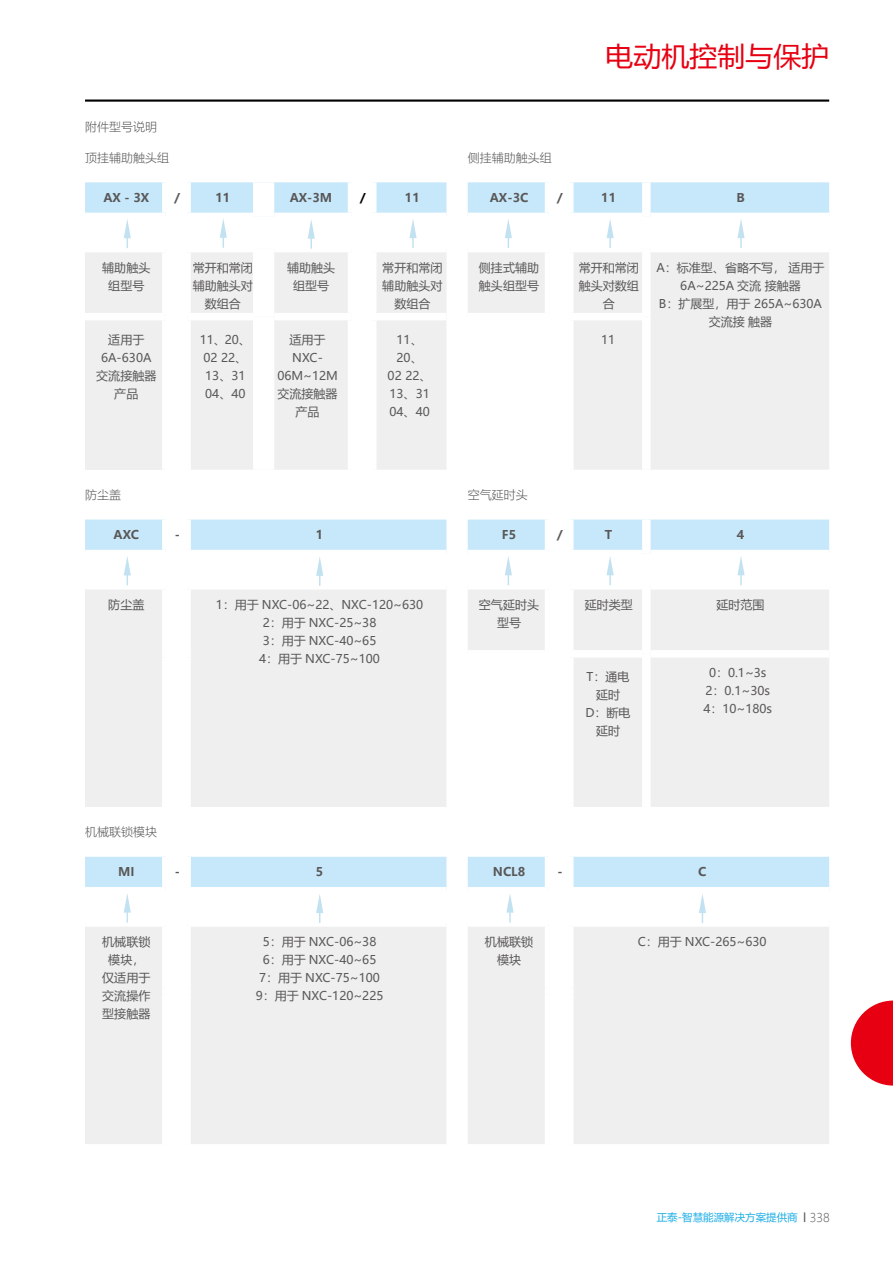
<style>
.page{position:relative;width:893px;height:1263px;background:#fff}
.page>*{position:absolute;margin:0;border:0;box-sizing:border-box;transform-origin:0 0}
.t1{font:27px "Microsoft Ya Hei";letter-spacing:.005em;color:#e60012}
.t2{font:12px/18px "Microsoft Ya Hei";color:#595757;text-align:center}
.t3{font:700 12px "Microsoft Ya Hei";letter-spacing:.005em;color:#595757}
.t4{font:300 12px "Microsoft Ya Hei";color:#595757}
.t5{font:700 12px "Microsoft Ya Hei";color:#000}
.t6{font:10.5px "Microsoft Ya Hei";color:#20aee6}
.s1{font-size:12px;color:#595757}
.s2{font-weight:300;font-size:12px;color:#595757}
</style>
<div class="page">
<svg style="left:851px;top:1000px;width:42px;height:85px"></svg>
<hr style="left:85px;top:100px;width:744px;height:2px;background:#000">
<svg style="left:85px;top:252px;width:361px;height:218px;fill:#efefef"></svg>
<div style="left:85px;top:317px;width:81px;height:153px;background:#efefef"></div>
<div style="left:162px;top:252px;width:8px;height:61px;background:#fff"></div>
<div style="left:183px;top:252px;width:8px;height:61px;background:#fff"></div>
<div style="left:348px;top:252px;width:7px;height:61px;background:#fff"></div>
<div style="left:369px;top:252px;width:8px;height:61px;background:#fff"></div>
<div style="left:85px;top:313px;width:81px;height:7px;background:#fff"></div>
<div style="left:166px;top:313px;width:21px;height:7px;background:#fff"></div>
<div style="left:162px;top:320px;width:8px;height:150px;background:#fff"></div>
<div style="left:187px;top:313px;width:66px;height:7px;background:#fff"></div>
<div style="left:183px;top:320px;width:8px;height:150px;background:#fff"></div>
<div style="left:274px;top:313px;width:77px;height:7px;background:#fff"></div>
<div style="left:351px;top:313px;width:22px;height:7px;background:#fff"></div>
<div style="left:348px;top:320px;width:7px;height:150px;background:#fff"></div>
<div style="left:373px;top:313px;width:73px;height:7px;background:#fff"></div>
<div style="left:369px;top:320px;width:8px;height:150px;background:#fff"></div>
<div style="left:253px;top:249px;width:21px;height:68px;background:#fff"></div>
<div style="left:253px;top:317px;width:21px;height:153px;background:#fff"></div>
<div style="left:85px;top:590px;width:361px;height:217px;background:#efefef"></div>
<div style="left:162px;top:589px;width:8px;height:61px;background:#fff"></div>
<div style="left:183px;top:589px;width:8px;height:61px;background:#fff"></div>
<div style="left:162px;top:650px;width:29px;height:8px;background:#fff"></div>
<div style="left:162px;top:658px;width:8px;height:149px;background:#fff"></div>
<div style="left:183px;top:658px;width:8px;height:149px;background:#fff"></div>
<div style="left:85px;top:927px;width:361px;height:217px;background:#efefef"></div>
<div style="left:162px;top:927px;width:8px;height:60px;background:#fff"></div>
<div style="left:183px;top:927px;width:8px;height:60px;background:#fff"></div>
<div style="left:162px;top:987px;width:29px;height:8px;background:#fff"></div>
<div style="left:162px;top:995px;width:8px;height:149px;background:#fff"></div>
<div style="left:183px;top:995px;width:8px;height:149px;background:#fff"></div>
<div style="left:468px;top:927px;width:361px;height:217px;background:#efefef"></div>
<div style="left:545px;top:927px;width:7px;height:60px;background:#fff"></div>
<div style="left:566px;top:927px;width:8px;height:60px;background:#fff"></div>
<div style="left:545px;top:987px;width:29px;height:8px;background:#fff"></div>
<div style="left:545px;top:995px;width:7px;height:149px;background:#fff"></div>
<div style="left:566px;top:995px;width:8px;height:149px;background:#fff"></div>
<svg style="left:468px;top:252px;width:361px;height:218px;fill:#efefef"></svg>
<div style="left:545px;top:252px;width:7px;height:61px;background:#fff"></div>
<div style="left:566px;top:252px;width:8px;height:61px;background:#fff"></div>
<div style="left:468px;top:313px;width:81px;height:7px;background:#fff"></div>
<div style="left:549px;top:313px;width:21px;height:7px;background:#fff"></div>
<div style="left:545px;top:320px;width:7px;height:150px;background:#fff"></div>
<div style="left:570px;top:313px;width:72px;height:7px;background:#fff"></div>
<div style="left:566px;top:320px;width:8px;height:150px;background:#fff"></div>
<div style="left:642px;top:249px;width:9px;height:68px;background:#fff"></div>
<div style="left:642px;top:317px;width:9px;height:153px;background:#fff"></div>
<svg style="left:468px;top:590px;width:361px;height:217px;fill:#efefef"></svg>
<div style="left:545px;top:589px;width:7px;height:61px;background:#fff"></div>
<div style="left:566px;top:589px;width:8px;height:61px;background:#fff"></div>
<div style="left:468px;top:650px;width:81px;height:8px;background:#fff"></div>
<div style="left:549px;top:650px;width:21px;height:8px;background:#fff"></div>
<div style="left:545px;top:658px;width:7px;height:149px;background:#fff"></div>
<div style="left:570px;top:650px;width:72px;height:8px;background:#fff"></div>
<div style="left:566px;top:658px;width:8px;height:149px;background:#fff"></div>
<div style="left:651px;top:650px;width:178px;height:8px;background:#fff"></div>
<div style="left:642px;top:586px;width:9px;height:68px;background:#fff"></div>
<div style="left:642px;top:654px;width:9px;height:153px;background:#fff"></div>
<svg style="left:85px;top:520px;width:361px;height:66px"></svg>
<svg style="left:85px;top:857px;width:361px;height:66px"></svg>
<svg style="left:468px;top:857px;width:361px;height:66px"></svg>
<svg style="left:468px;top:182px;width:361px;height:66px"></svg>
<svg style="left:468px;top:520px;width:361px;height:65px"></svg>
<svg style="left:85px;top:182px;width:361px;height:67px"></svg>
<p class="t4" style="left:85px;top:119px;width:73px">附件型号说明</p>
<p class="t4" style="left:85px;top:149px;width:85px">顶挂辅助触头组</p>
<p class="t3" style="left:103px;top:189px;width:47px">AX - 3X</p>
<p class="t3" style="left:175px;top:189px;width:7px">/</p>
<p class="t3" style="left:215px;top:189px;width:16px">11</p>
<p class="t3" style="left:290px;top:189px;width:44px">AX-3M</p>
<p class="t5" style="left:360px;top:189px;width:7px">/</p>
<p class="t3" style="left:405px;top:189px;width:16px">11</p>
<p class="t2" style="left:102px;top:258px;width:50px">辅助触头</p>
<p class="t2" style="left:108px;top:276px;width:38px">组型号</p>
<p class="t2" style="left:101px;top:330px;width:52px">适用于<br>6A-630A</p>
<p class="t2" style="left:96px;top:366px;width:62px">交流接触器产品</p>
<p class="t2" style="left:193px;top:258px;width:61px">常开和常闭辅助触头对数组合</p>
<p class="t2" style="left:287px;top:258px;width:49px">辅助触头</p>
<p class="t2" style="left:293px;top:276px;width:37px">组型号</p>
<p class="t2" style="left:200px;top:330px;width:53px">11、20、<br>02 22、<br>13、31<br>04、40</p>
<p class="t2" style="left:290px;top:330px;width:37px">适用于</p>
<p class="t2" style="left:292px;top:348px;width:32px">NXC-</p>
<p class="t2" style="left:277px;top:366px;width:62px">06M~12M</p>
<p class="t2" style="left:278px;top:384px;width:61px">交流接触器</p>
<p class="t2" style="left:296px;top:402px;width:25px">产品</p>
<p class="t2" style="left:382px;top:258px;width:62px">常开和常闭辅助触头对数组合</p>
<p class="t2" style="left:388px;top:330px;width:45px">11、<br>20、<br>02 22、<br>13、31<br>04、40</p>
<p class="t4" style="left:468px;top:149px;width:85px">侧挂辅助触头组</p>
<h1 class="t1" style="left:605px;top:38px;width:225px">电动机控制与保护</h1>
<p class="t3" style="left:490px;top:189px;width:40px">AX-3C</p>
<p class="t3" style="left:557px;top:189px;width:7px">/</p>
<p class="t3" style="left:601px;top:189px;width:16px">11</p>
<p class="t3" style="left:736px;top:189px;width:10px">B</p>
<p class="t2" style="left:479px;top:258px;width:62px;text-align:left">侧挂式辅助触头组型号</p>
<p class="t2" style="left:579px;top:258px;width:61px">常开和常闭触头对数组合</p>
<p class="t2" style="left:656px;top:258px;width:170px">A：标准型、省略不写， 适用于<br>6A~225A 交流 接触器</p>
<p class="t2" style="left:659px;top:294px;width:165px">B：扩展型，用于 265A~630A交流接 触器</p>
<p class="t2" style="left:601px;top:330px;width:16px">11</p>
<p class="t4" style="left:85px;top:487px;width:37px">防尘盖</p>
<p class="t4" style="left:468px;top:487px;width:61px">空气延时头</p>
<p class="t3" style="left:114px;top:526px;width:27px">AXC</p>
<p class="t3" style="left:175px;top:526px;width:7px">-</p>
<p class="t3" style="left:316px;top:526px;width:9px">1</p>
<p class="t3" style="left:502px;top:526px;width:16px">F5</p>
<p class="t3" style="left:557px;top:526px;width:7px">/</p>
<p class="t3" style="left:605px;top:526px;width:9px">T</p>
<p class="t3" style="left:737px;top:526px;width:9px">4</p>
<p class="t2" style="left:108px;top:595px;width:38px">防尘盖</p>
<p class="t2" style="left:216px;top:595px;width:209px">1：用于 NXC-06~22、NXC-120~630</p>
<p class="t2" style="left:263px;top:613px;width:115px">2：用于 NXC-25~38</p>
<p class="t2" style="left:263px;top:631px;width:115px">3：用于 NXC-40~65</p>
<p class="t2" style="left:259px;top:649px;width:122px">4：用于 NXC-75~100</p>
<p class="t2" style="left:479px;top:595px;width:62px">空气延时头型号</p>
<p class="t2" style="left:585px;top:595px;width:49px">延时类型</p>
<p class="t2" style="left:716px;top:595px;width:49px">延时范围</p>
<p class="t2" style="left:587px;top:667px;width:44px">T：通电延时</p>
<p class="t2" style="left:585px;top:703px;width:47px">D：断电延时</p>
<p class="t2" style="left:709px;top:663px;width:59px">0：0.1~3s</p>
<p class="t2" style="left:705px;top:681px;width:66px">2：0.1~30s</p>
<p class="t2" style="left:703px;top:699px;width:70px">4：10~180s</p>
<p class="t4" style="left:85px;top:824px;width:73px">机械联锁模块</p>
<p class="t3" style="left:118px;top:863px;width:18px">MI</p>
<p class="t3" style="left:175px;top:863px;width:7px">-</p>
<p class="t3" style="left:316px;top:863px;width:9px">5</p>
<p class="t3" style="left:493px;top:863px;width:34px">NCL8</p>
<p class="t3" style="left:557px;top:863px;width:7px">-</p>
<p class="t3" style="left:698px;top:863px;width:10px">C</p>
<p class="t2" style="left:102px;top:932px;width:50px">机械联锁</p>
<p class="t2" style="left:108px;top:950px;width:38px">模块，</p>
<p class="t2" style="left:102px;top:968px;width:50px">仅适用于</p>
<p class="t2" style="left:102px;top:986px;width:50px">交流操作</p>
<p class="t2" style="left:102px;top:1004px;width:50px">型接触器</p>
<p class="t2" style="left:263px;top:932px;width:115px">5：用于 NXC-06~38</p>
<p class="t2" style="left:263px;top:950px;width:115px">6：用于 NXC-40~65</p>
<p class="t2" style="left:259px;top:968px;width:122px">7：用于 NXC-75~100</p>
<p class="t2" style="left:256px;top:986px;width:129px">9：用于 NXC-120~225</p>
<p class="t2" style="left:485px;top:932px;width:50px">机械联锁</p>
<p class="t2" style="left:497px;top:950px;width:26px">模块</p>
<p class="t2" style="left:638px;top:932px;width:130px">C：用于 NXC-265~630</p>
<p class="t6" style="left:657px;top:1210px;width:175px">正泰-智慧能源解决方案提供商 <span class="s1">l</span> <span class="s2">338</span></p>
</div>
